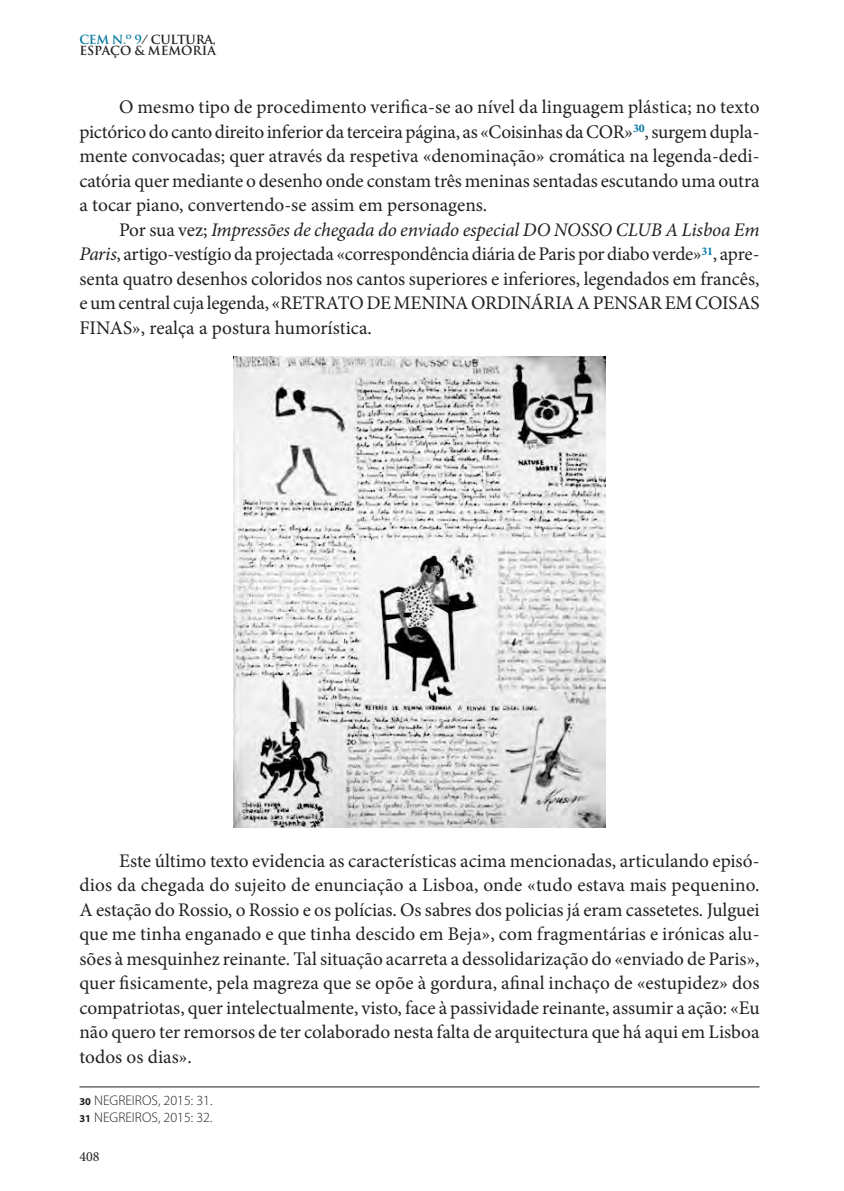
<style>
.page{position:relative;width:844px;height:1191px;background:#fff}
.page>*{position:absolute;margin:0;border:0;box-sizing:border-box;transform-origin:0 0}
.t1{font:19.25px/24.5px "Minion Pro";letter-spacing:-.005em;color:#231f20;text-align:justify}
._000_Notas_CEM_01{font:300 14px "Myriad Pro";color:#231f20}
.t2{font:14px "Minion Pro";color:#231f20}
.t3{font:700 12.25px/10.5px "Trajan";color:#231f20}
.s1{color:#0077a0}
.s2{font-style:italic}
.s3{font-weight:700;font-size:10.5px}
</style>
<div class="page">
<img style="left:234px;top:356px;width:371px;height:471px">
<hr style="left:79px;top:1086px;width:680px;height:1px;background:#231f20">
<p class="t3" style="left:79px;top:35px;width:138px"><span class="s1">CEM N.º 9</span>/ CULTURA,<br>ESPAÇO &amp; MEMÓRIA</p>
<p class="t1" style="left:79px;top:95px;width:681px;text-indent:40px">O mesmo tipo de procedimento verifica-se ao nível da linguagem plástica; no texto pictórico do canto direito inferior da terceira página, as «Coisinhas da COR»<sup>30</sup>, surgem dupla&shy;mente convocadas; quer através da respetiva «denominação» cromática na legenda-dedi&shy;catória quer mediante o desenho onde constam três meninas sentadas escutando uma outra a tocar piano, convertendo-se assim em personagens.</p>
<p class="t1" style="left:79px;top:217px;width:681px;text-indent:40px">Por sua vez; <span class="s2">Impressões de chegada do enviado especial DO NOSSO CLUB A Lisboa Em Paris</span>, artigo-vestígio da projectada «correspondência diária de Paris por diabo verde»<sup>31</sup>, apre&shy;senta quatro desenhos coloridos nos cantos superiores e inferiores, legendados em francês, e um central cuja legenda, «RETRATO DE MENINA ORDINÁRIA A PENSAR EM COISAS FINAS», realça a postura humorística.</p>
<p class="t1" style="left:79px;top:848px;width:681px;text-indent:40px">Este último texto evidencia as características acima mencionadas, articulando episó&shy;dios da chegada do sujeito de enunciação a Lisboa, onde «tudo estava mais pequenino.<br>A estação do Rossio, o Rossio e os polícias. Os sabres dos policias já eram cassetetes. Julguei que me tinha enganado e que tinha descido em Beja», com fragmentárias e irónicas alu&shy;sões à mesquinhez reinante. Tal situação acarreta a dessolidarização do «enviado de Paris», quer fisicamente, pela magreza que se opõe à gordura, afinal inchaço de «estupidez» dos compatriotas, quer intelectualmente, visto, face à passividade reinante, assumir a ação: «Eu não quero ter remorsos de ter colaborado nesta falta de arquitectura que há aqui em Lisboa todos os dias».</p>
<p class="_000_Notas_CEM_01" style="left:79px;top:1093px;width:134px"><span class="s3">30</span> NEGREIROS, 2015: 31.</p>
<p class="_000_Notas_CEM_01" style="left:79px;top:1109px;width:134px"><span class="s3">31</span> NEGREIROS, 2015: 32.</p>
<p class="t2" style="left:79px;top:1147px;width:22px">408</p>
</div>
